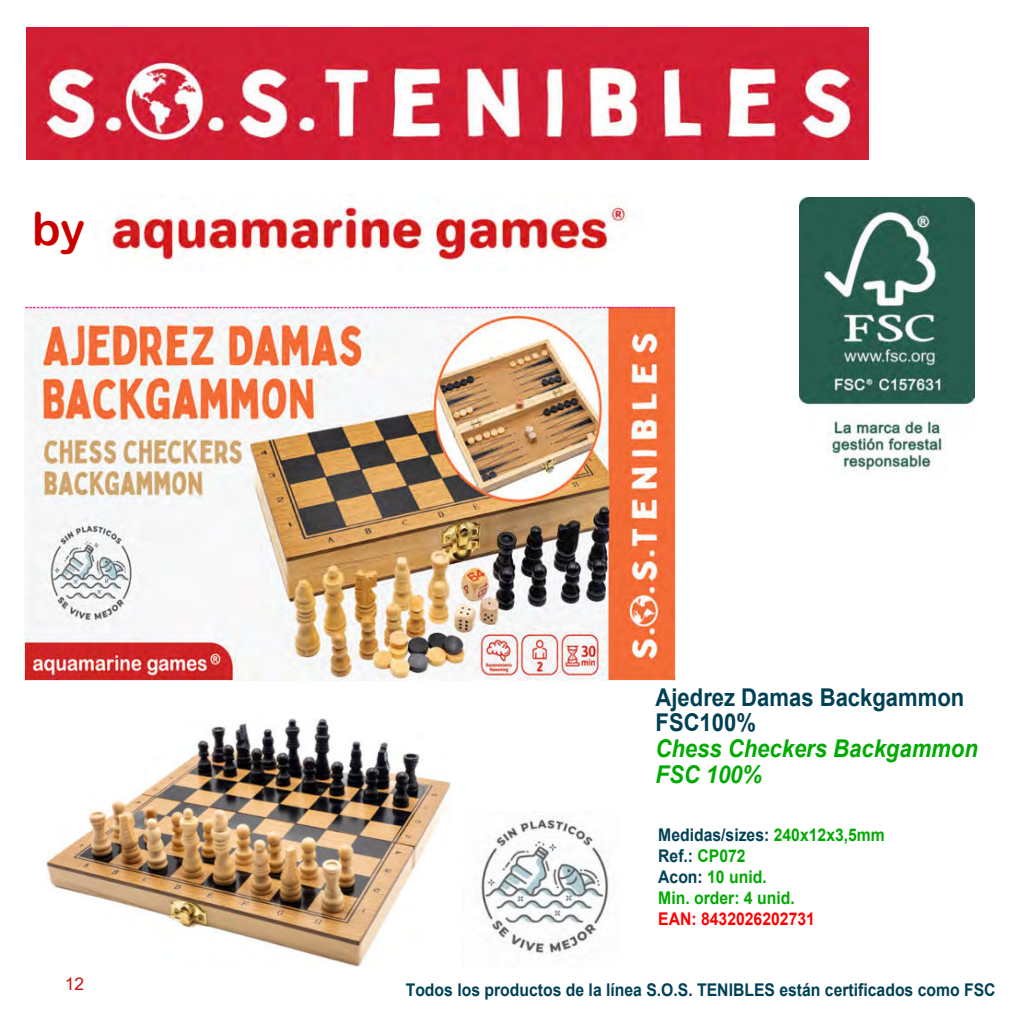
<style>
.page{position:relative;width:1017px;height:1017px;background:#fff}
.page>*{position:absolute;margin:0;border:0;box-sizing:border-box;transform-origin:0 0}
.t1{font:45.5px "Arial Rounded MT Bold";color:#ca0000}
.t2{font:italic 700 24.5px "Arial";color:#0a0;scale:.9 1}
.t3{font:700 24.5px "Arial";color:#004055;scale:.9 1}
.t4{font:700 24.5px "Arial";color:#004055;scale:.9 1}
.t5{font:italic 700 24.5px "Arial";color:#0a0;scale:.9 1}
.t6{font:700 17.5px/21px "Arial";color:#0a0;scale:.9 1}
.t7{font:700 17.5px "Arial";color:#004055;scale:.9 1}
.t8{font:700 17.5px "Arial";color:#f00;scale:.9 1}
.t9{font:17.5px "Arial";color:#c21418}
.s1{font-style:inherit}
.s2{color:#004055}
</style>
<div class="page">
<img style="left:26px;top:27px;width:842px;height:133px">
<img style="left:108px;top:195px;width:535px;height:70px">
<img style="left:799px;top:198px;width:175px;height:274px">
<img style="left:481px;top:818px;width:128px;height:136px">
<img style="left:24px;top:306px;width:652px;height:375px">
<img style="left:47px;top:718px;width:403px;height:249px">
<h1 class="t1" style="left:32px;top:202px;width:55px">by</h1>
<p class="t9" style="left:65px;top:972px;width:21px">1<span class="s1">2</span></p>
<h2 class="t3" style="left:656px;top:680px;width:345px">Ajedrez Damas Backgammon</h2>
<h2 class="t4" style="left:656px;top:706px;width:113px">FSC100%</h2>
<h2 class="t2" style="left:656px;top:732px;width:360px">Chess Checkers Backgammon</h2>
<h2 class="t5" style="left:656px;top:758px;width:120px">FSC 100%</h2>
<p class="t6" style="left:658px;top:825px;width:253px"><span class="s2">Medidas/sizes:</span> <span class="s1">2</span>40<span class="s1">x</span>12<span class="s1">x</span>3,5<span class="s1">mm<br></span><span class="s2">Ref.:</span> <span class="s1">CP0</span>72<br><span class="s2">Acon:</span> <span class="s1">10 unid.<br></span>Min. order: 4 unid.</p>
<p class="t8" style="left:658px;top:907px;width:176px">EAN: 8432026202731</p>
<p class="t7" style="left:406px;top:978px;width:657px">Todos los productos de la línea S.O.S. TENIBLES están certificados como FSC</p>
</div>
